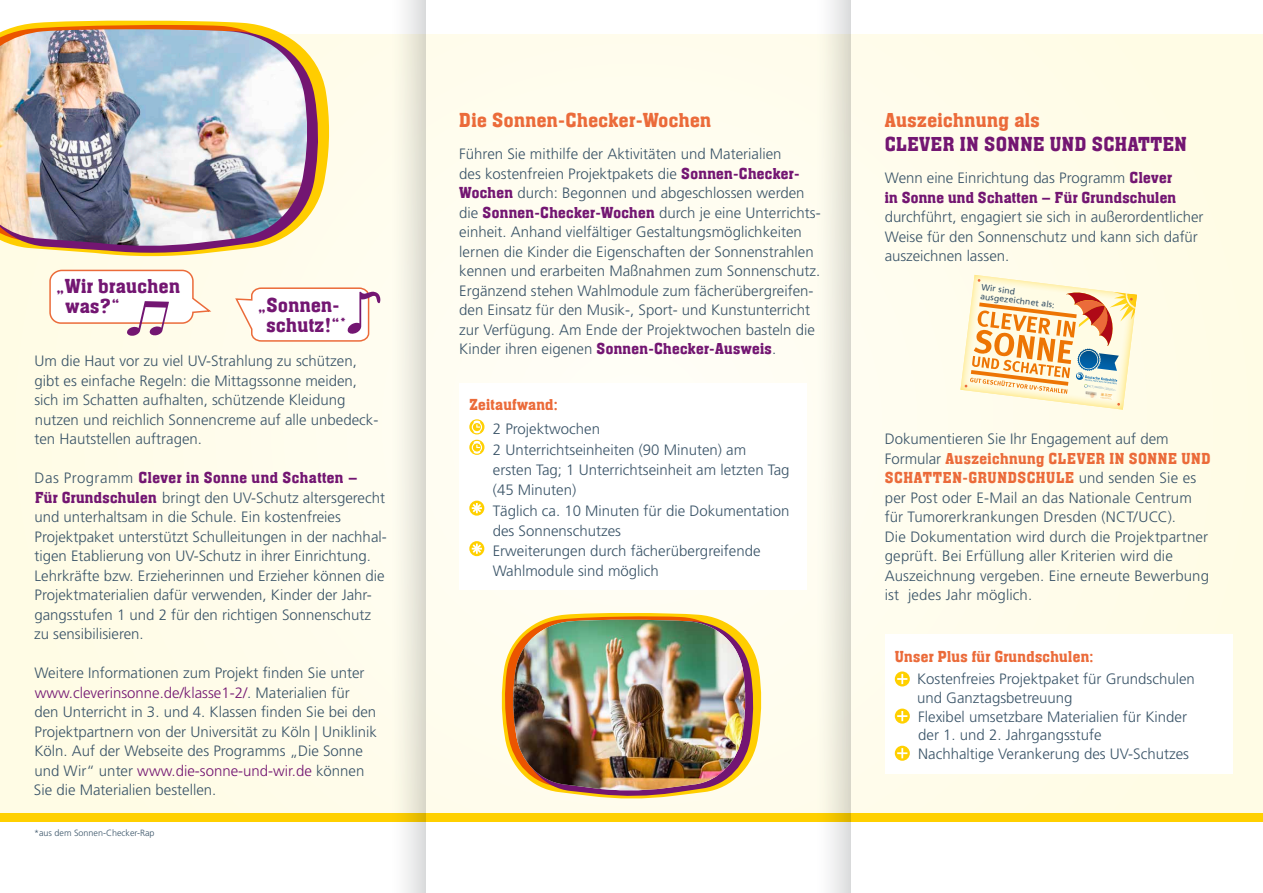
<style>
.page{position:relative;width:1263px;height:893px;background:#fff}
.page>*{position:absolute;margin:0;border:0;box-sizing:border-box;transform-origin:0 0}
.t1{font:21px/19.5px "Aachen Medium Plain";letter-spacing:.02em;color:#731672}
.t2{font:21px "Aachen Medium Plain";letter-spacing:.02em;color:#eb6b3a}
.t3{font:16.5px "Aachen Medium Plain";letter-spacing:.02em;color:#731672}
.t4{font:16.5px/19.5px "Aachen Medium Plain";letter-spacing:.025em;color:#eb6b3a}
.t5{font:300 15px/19.5px "Frutiger LT";color:#3a5468}
.t6{font:300 9px "Frutiger LT";color:#3a5468}
.t7{font:8.7px/8.9px "Frutiger LT";color:#3a5468}
.s1{font-family:"Aachen Medium Plain";font-weight:400;font-size:16.5px;color:#731672}
.s2{font-family:"Frutiger LT";font-weight:300;font-size:15px;color:#3a5468}
.s3{color:#731672}
</style>
<div class="page">
<div style="left:0;top:34px;width:1263px;height:781px;background:#fffcec"></div>
<svg style="left:8px;top:20px;width:321px;height:237px"></svg>
<svg style="left:8px;top:29px;width:311px;height:225px"></svg>
<img style="left:0;top:29px;width:307px;height:218px">
<svg style="left:501px;top:613px;width:261px;height:186px"></svg>
<svg style="left:504px;top:615px;width:250px;height:182px"></svg>
<img style="left:512px;top:620px;width:234px;height:171px">
<div style="left:459px;top:384px;width:348px;height:206px;background:#fff"></div>
<svg style="left:472px;top:419px;width:10px;height:15px"></svg>
<div style="left:469px;top:419px;width:15px;height:15px;border:1px solid #ffd000;border-radius:50%"></div>
<svg style="left:472px;top:440px;width:10px;height:15px"></svg>
<div style="left:469px;top:440px;width:15px;height:15px;border:1px solid #ffd000;border-radius:50%"></div>
<svg style="left:469px;top:501px;width:15px;height:15px"></svg>
<svg style="left:472px;top:503px;width:10px;height:10px"></svg>
<svg style="left:469px;top:541px;width:15px;height:15px"></svg>
<svg style="left:472px;top:543px;width:10px;height:11px"></svg>
<div style="left:885px;top:634px;width:347px;height:139px;background:#fff"></div>
<svg style="left:895px;top:671px;width:15px;height:15px"></svg>
<svg style="left:897px;top:674px;width:10px;height:10px"></svg>
<svg style="left:895px;top:709px;width:15px;height:15px"></svg>
<svg style="left:897px;top:711px;width:10px;height:10px"></svg>
<svg style="left:895px;top:746px;width:15px;height:15px"></svg>
<svg style="left:897px;top:748px;width:10px;height:10px"></svg>
<svg style="left:49px;top:269px;width:162px;height:67px"></svg>
<svg style="left:960px;top:275px;width:177px;height:135px"></svg>
<div style="left:0;top:813px;width:1263px;height:8px;background:#ffd000"></div>
<svg style="left:235px;top:287px;width:145px;height:55px"></svg>
<svg style="left:816px;top:0;width:34px;height:893px"></svg>
<svg style="left:391px;top:0;width:34px;height:893px"></svg>
<h1 class="t2" style="left:459px;top:109px;width:253px">Die Sonnen-Checker-Wochen</h1>
<p class="t5" style="left:459px;top:144px;width:363px">Führen Sie mithilfe der Aktivitäten und Materialien<br>des kostenfreien Projektpakets die <span class="s1">Sonnen-Checker-Wochen</span> durch: Begonnen und abgeschlossen werden die <span class="s1">Sonnen-Checker-Wochen</span> durch je eine Unterrichts&shy;einheit. Anhand vielfältiger Gestaltungsmöglichkeiten lernen die Kinder die Eigenschaften der Sonnenstrahlen kennen und erarbeiten Maßnahmen zum Sonnenschutz.<br>Ergänzend stehen Wahlmodule zum fächerübergreifen&shy;den Einsatz für den Musik-, Sport- und Kunstunterricht zur Verfügung. Am Ende der Projektwochen basteln die</p>
<p class="t3" style="left:459px;top:340px;width:318px"><span class="s2">Kinder ihren eigenen</span> Sonnen-Checker-Ausweis<span class="s2">.</span></p>
<h1 class="t2" style="left:885px;top:109px;width:157px">Auszeichnung als</h1>
<h1 class="t1" style="left:885px;top:134px;width:304px">CLEVER IN SONNE UND SCHATTEN</h1>
<p class="t5" style="left:885px;top:168px;width:289px">Wenn eine Einrichtung das Programm <span class="s1">Clever</span></p>
<p class="t3" style="left:885px;top:188px;width:293px">in Sonne und Schatten – Für Grundschulen</p>
<p class="t5" style="left:885px;top:207px;width:320px">durchführt, engagiert sie sich in außerordentlicher<br>Weise für den Sonnenschutz und kann sich dafür auszeichnen lassen.</p>
<h1 class="t1" style="left:66px;top:277px;width:116px;text-indent:-10px">„Wir brauchen was?“</h1>
<p class="t7" style="left:982px;top:283px;width:76px;rotate:7deg">Wir sind ausgezeichnet als:</p>
<h1 class="t1" style="left:258px;top:296px;width:90px;text-align:center">„Sonnen&shy;schutz!“*</h1>
<p class="t5" style="left:34px;top:352px;width:345px">Um die Haut vor zu viel UV-Strahlung zu schützen, gibt es einfache Regeln: die Mittagssonne meiden, sich im Schatten aufhalten, schützende Kleidung nutzen und reichlich Sonnencreme auf alle unbedeck&shy;ten Hautstellen auftragen.</p>
<p class="t3" style="left:35px;top:469px;width:324px"><span class="s2">Das Programm</span> Clever in Sonne und Schatten –</p>
<p class="t5" style="left:34px;top:488px;width:354px"><span class="s1">Für Grundschulen</span> bringt den UV-Schutz altersgerecht und unterhaltsam in die Schule. Ein kostenfreies Projektpaket unterstützt Schulleitungen in der nachhal&shy;tigen Etablierung von UV-Schutz in ihrer Einrichtung.<br>Lehrkräfte bzw. Erzieherinnen und Erzieher können die Projektmaterialien dafür verwenden, Kinder der Jahr&shy;gangsstufen 1 und 2 für den richtigen Sonnenschutz zu sensibilisieren.</p>
<p class="t5" style="left:34px;top:664px;width:345px">Weitere Informationen zum Projekt finden Sie unter <span class="s3">www.cleverinsonne.de/klasse1-2/</span>. Materialien für<br>den Unterricht in 3. und 4. Klassen finden Sie bei den Projektpartnern von der Universität zu Köln | Uniklinik Köln. Auf der Webseite des Programms „Die Sonne und Wir“ unter <span class="s3">www.die-sonne-und-wir.de</span> können Sie die Materialien bestellen.</p>
<p class="t4" style="left:469px;top:395px;width:90px">Zeitaufwand:</p>
<p class="t5" style="left:493px;top:419px;width:298px;line-height:20.2px">2 Projektwochen<br>2 Unterrichtseinheiten (90 Minuten) am<br>ersten Tag; 1 Unterrichtseinheit am letzten Tag (45 Minuten)<br>Täglich ca. 10 Minuten für die Dokumentation des Sonnenschutzes<br>Erweiterungen durch fächerübergreifende<br>Wahlmodule sind möglich</p>
<p class="t5" style="left:885px;top:430px;width:286px">Dokumentieren Sie Ihr Engagement auf dem</p>
<p class="t4" style="left:885px;top:449px;width:327px"><span class="s2">Formular</span> Auszeichnung CLEVER IN SONNE UND<br>SCHATTEN-GRUNDSCHULE <span class="s2">und senden Sie es</span></p>
<p class="t5" style="left:885px;top:488px;width:326px">per Post oder E-Mail an das Nationale Centrum für Tumorerkrankungen Dresden (NCT/UCC).<br>Die Dokumentation wird durch die Projektpartner geprüft. Bei Erfüllung aller Kriterien wird die Auszeichnung vergeben. Eine erneute Bewerbung ist jedes Jahr möglich.</p>
<p class="t4" style="left:895px;top:646px;width:200px">Unser Plus für Grundschulen:</p>
<p class="t5" style="left:917px;top:670px;width:279px;line-height:18.6px">Kostenfreies Projektpaket für Grundschulen und Ganztagsbetreuung<br>Flexibel umsetzbare Materialien für Kinder der 1. und 2. Jahrgangsstufe<br>Nachhaltige Verankerung des UV-Schutzes</p>
<p class="t6" style="left:34px;top:827px;width:122px">*aus dem Sonnen-Checker-Rap</p>
</div>
